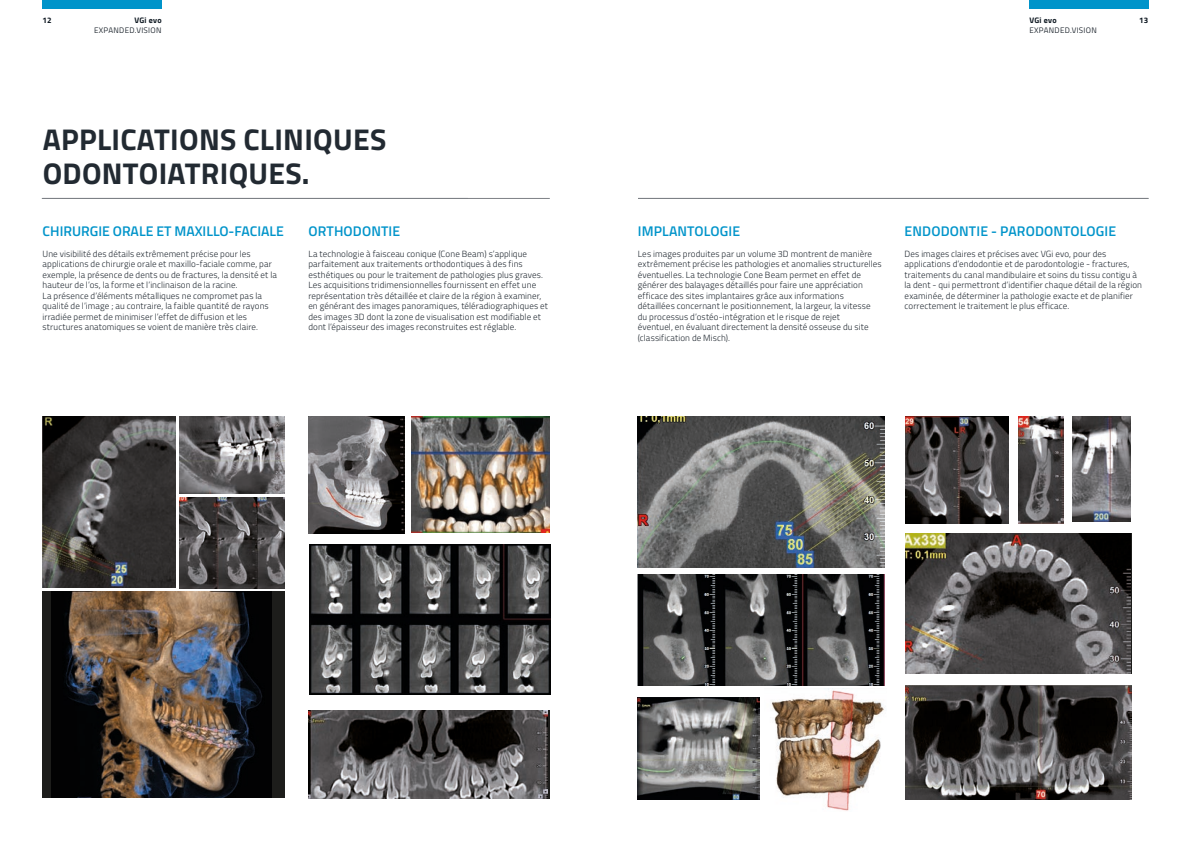
<style>
.page{position:relative;width:1191px;height:842px;background:#fff}
.page>*{position:absolute;margin:0;border:0;box-sizing:border-box;transform-origin:0 0}
.t1{font:700 30px/34px "Titillium";letter-spacing:.01em;color:#222a32}
.t2{font:600 14px "Titillium";letter-spacing:.01em;color:#0094ca}
.t3{font:300 9px/10.5px "Titillium";letter-spacing:.01em;color:#222a32}
.t4{font:8px "Titillium";letter-spacing:.04em;color:#222a32}
.t5{font:700 8px "Titillium";letter-spacing:.03em;color:#0d1720}
</style>
<div class="page">
<div style="left:43px;top:0;width:119px;height:9px;background:#0094ca"></div>
<div style="left:1029px;top:0;width:119px;height:9px;background:#0094ca"></div>
<hr style="left:638px;top:198px;width:510px;height:1px;background:#7d8186">
<hr style="left:42px;top:198px;width:508px;height:1px;background:#7d8186">
<img style="left:1072px;top:417px;width:58px;height:105px">
<img style="left:905px;top:685px;width:226px;height:114px">
<img style="left:905px;top:533px;width:225px;height:141px">
<img style="left:905px;top:417px;width:104px;height:106px">
<img style="left:1018px;top:417px;width:45px;height:106px">
<img style="left:638px;top:417px;width:246px;height:150px">
<img style="left:638px;top:697px;width:122px;height:102px">
<img style="left:771px;top:688px;width:114px;height:123px">
<img style="left:638px;top:574px;width:246px;height:111px">
<img style="left:309px;top:711px;width:239px;height:88px">
<img style="left:309px;top:416px;width:95px;height:118px">
<img style="left:411px;top:416px;width:139px;height:116px">
<img style="left:309px;top:544px;width:241px;height:150px">
<img style="left:179px;top:416px;width:106px;height:77px">
<img style="left:179px;top:498px;width:106px;height:90px">
<img style="left:43px;top:416px;width:133px;height:172px">
<div style="left:43px;top:591px;width:242px;height:207px;background:#1d1d1b"></div>
<img style="left:51px;top:591px;width:220px;height:207px">
<p class="t5" style="left:43px;top:14px;width:11px">12</p>
<p class="t5" style="left:1029px;top:14px;width:29px">VGi evo</p>
<p class="t4" style="left:1029px;top:24px;width:69px">EXPANDED.VISION</p>
<p class="t5" style="left:134px;top:14px;width:29px">VGi evo</p>
<p class="t4" style="left:94px;top:24px;width:69px">EXPANDED.VISION</p>
<p class="t5" style="left:1139px;top:14px;width:11px">13</p>
<h1 class="t1" style="left:43px;top:121px;width:345px">APPLICATIONS CLINIQUES<br>ODONTOIATRIQUES.</h1>
<h2 class="t2" style="left:308px;top:220px;width:93px">ORTHODONTIE</h2>
<p class="t3" style="left:308px;top:248px;width:241px">La technologie à faisceau conique (Cone Beam) s’applique parfaitement aux traitements orthodontiques à des fins esthétiques ou pour le traitement de pathologies plus graves.<br>Les acquisitions tridimensionnelles fournissent en effet une représentation très détaillée et claire de la région à examiner, en générant des images panoramiques, téléradiographiques et des images 3D dont la zone de visualisation est modifiable et dont l’épaisseur des images reconstruites est réglable.</p>
<h2 class="t2" style="left:43px;top:220px;width:243px">CHIRURGIE ORALE ET MAXILLO-FACIALE</h2>
<p class="t3" style="left:43px;top:248px;width:236px">Une visibilité des détails extrêmement précise pour les applications de chirurgie orale et maxillo-faciale comme, par exemple, la présence de dents ou de fractures, la densité et la hauteur de l’os, la forme et l’inclinaison de la racine.<br>La présence d’éléments métalliques ne compromet pas la qualité de l’image ; au contraire, la faible quantité de rayons irradiée permet de minimiser l’effet de diffusion et les structures anatomiques se voient de manière très claire.</p>
<h2 class="t2" style="left:638px;top:220px;width:104px">IMPLANTOLOGIE</h2>
<p class="t3" style="left:638px;top:248px;width:245px">Les images produites par un volume 3D montrent de manière extrêmement précise les pathologies et anomalies structurelles éventuelles. La technologie Cone Beam permet en effet de générer des balayages détaillés pour faire une appréciation efficace des sites implantaires grâce aux informations détaillées concernant le positionnement, la largeur, la vitesse du processus d’ostéo-intégration et le risque de rejet<br>éventuel, en évaluant directement la densité osseuse du site (classification de Misch).</p>
<h2 class="t2" style="left:904px;top:220px;width:213px">ENDODONTIE - PARODONTOLOGIE</h2>
<p class="t3" style="left:904px;top:248px;width:239px">Des images claires et précises avec VGi evo, pour des applications d’endodontie et de parodontologie - fractures, traitements du canal mandibulaire et soins du tissu contigu à la dent - qui permettront d’identifier chaque détail de la région examinée, de déterminer la pathologie exacte et de planifier correctement le traitement le plus efficace.</p>
</div>
